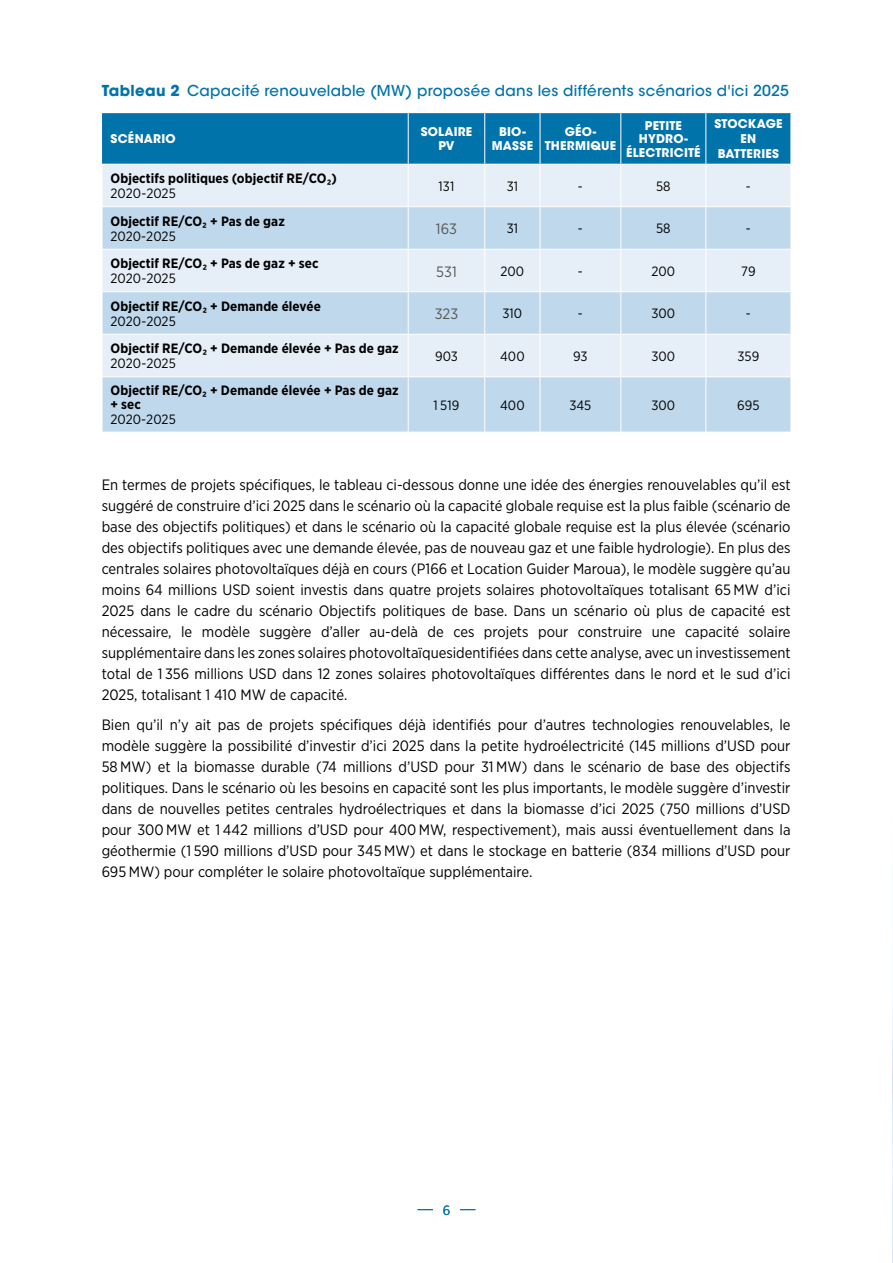
<style>
.page{position:relative;width:893px;height:1263px;background:#fff}
.page>*{position:absolute;margin:0;border:0;box-sizing:border-box;transform-origin:0 0}
.t1{font:15px/21px "Gotham Narrow";color:#000;text-align:justify}
.t2{font:500 15px "ITC Avant Garde Std";letter-spacing:.02em;color:#0073ab}
.t3{font:15px "Gotham Narrow";letter-spacing:.005em;color:#575756}
.t4{font:700 13.5px/14.2px "Gotham Narrow";letter-spacing:.005em;color:#000}
.t5{font:13.5px "Gotham Narrow";letter-spacing:.005em;color:#000}
.t6{font:13.5px "Gotham Narrow";color:#0073ab}
.t7{font:700 12px/13.5px "ITC Avant Garde Std";letter-spacing:.02em;color:#fff;text-align:center}
.s1{font-weight:700}
</style>
<div class="page">
<img style="left:892px;top:993px;width:1px;height:270px">
<svg style="left:418px;top:1209px;width:15px;height:1px"></svg>
<svg style="left:460px;top:1209px;width:15px;height:1px"></svg>
<div style="left:102px;top:113px;width:688px;height:51px;background:#0073ab"></div>
<div style="left:103px;top:165px;width:687px;height:41px;background:#e6eff8"></div>
<svg style="left:103px;top:207px;width:687px;height:225px;background:#cee0f0"></svg>
<hr style="left:408px;top:113px;width:1px;height:51px;background:#fff">
<hr style="left:484px;top:113px;width:1px;height:51px;background:#fff">
<hr style="left:540px;top:113px;width:1px;height:51px;background:#fff">
<hr style="left:620px;top:113px;width:1px;height:51px;background:#fff">
<hr style="left:705px;top:113px;width:1px;height:51px;background:#fff">
<hr style="left:408px;top:165px;width:1px;height:41px;background:#fff">
<hr style="left:484px;top:165px;width:1px;height:41px;background:#fff">
<hr style="left:540px;top:165px;width:1px;height:41px;background:#fff">
<hr style="left:620px;top:165px;width:1px;height:41px;background:#fff">
<hr style="left:705px;top:165px;width:1px;height:41px;background:#fff">
<hr style="left:408px;top:250px;width:1px;height:41px;background:#fff">
<hr style="left:484px;top:250px;width:1px;height:41px;background:#fff">
<hr style="left:540px;top:250px;width:1px;height:41px;background:#fff">
<hr style="left:620px;top:250px;width:1px;height:41px;background:#fff">
<hr style="left:705px;top:250px;width:1px;height:41px;background:#fff">
<hr style="left:408px;top:335px;width:1px;height:41px;background:#fff">
<hr style="left:484px;top:335px;width:1px;height:41px;background:#fff">
<hr style="left:540px;top:335px;width:1px;height:41px;background:#fff">
<hr style="left:620px;top:335px;width:1px;height:41px;background:#fff">
<hr style="left:705px;top:335px;width:1px;height:41px;background:#fff">
<hr style="left:102px;top:249px;width:306px;height:1px;background:#fff">
<hr style="left:408px;top:207px;width:1px;height:42px;background:#fff">
<hr style="left:408px;top:249px;width:77px;height:1px;background:#fff">
<hr style="left:484px;top:207px;width:1px;height:42px;background:#fff">
<hr style="left:485px;top:249px;width:55px;height:1px;background:#fff">
<hr style="left:540px;top:249px;width:81px;height:1px;background:#fff">
<hr style="left:540px;top:207px;width:1px;height:42px;background:#fff">
<hr style="left:620px;top:207px;width:1px;height:42px;background:#fff">
<hr style="left:621px;top:249px;width:85px;height:1px;background:#fff">
<hr style="left:705px;top:207px;width:1px;height:42px;background:#fff">
<hr style="left:706px;top:249px;width:85px;height:1px;background:#fff">
<hr style="left:102px;top:291px;width:306px;height:1px;background:#fff">
<hr style="left:102px;top:334px;width:306px;height:1px;background:#fff">
<hr style="left:408px;top:291px;width:77px;height:1px;background:#fff">
<hr style="left:408px;top:292px;width:1px;height:42px;background:#fff">
<hr style="left:408px;top:334px;width:77px;height:1px;background:#fff">
<hr style="left:485px;top:291px;width:55px;height:1px;background:#fff">
<hr style="left:484px;top:292px;width:1px;height:42px;background:#fff">
<hr style="left:540px;top:291px;width:81px;height:1px;background:#fff">
<hr style="left:485px;top:334px;width:55px;height:1px;background:#fff">
<hr style="left:540px;top:334px;width:81px;height:1px;background:#fff">
<hr style="left:540px;top:292px;width:1px;height:42px;background:#fff">
<hr style="left:621px;top:291px;width:85px;height:1px;background:#fff">
<hr style="left:620px;top:292px;width:1px;height:42px;background:#fff">
<hr style="left:621px;top:334px;width:85px;height:1px;background:#fff">
<hr style="left:706px;top:291px;width:85px;height:1px;background:#fff">
<hr style="left:705px;top:292px;width:1px;height:42px;background:#fff">
<hr style="left:706px;top:334px;width:85px;height:1px;background:#fff">
<hr style="left:102px;top:376px;width:306px;height:1px;background:#fff">
<hr style="left:408px;top:376px;width:77px;height:1px;background:#fff">
<hr style="left:408px;top:377px;width:1px;height:55px;background:#fff">
<hr style="left:485px;top:376px;width:55px;height:1px;background:#fff">
<hr style="left:484px;top:377px;width:1px;height:55px;background:#fff">
<hr style="left:540px;top:376px;width:81px;height:1px;background:#fff">
<hr style="left:540px;top:377px;width:1px;height:55px;background:#fff">
<hr style="left:621px;top:376px;width:85px;height:1px;background:#fff">
<hr style="left:620px;top:377px;width:1px;height:55px;background:#fff">
<hr style="left:706px;top:376px;width:85px;height:1px;background:#fff">
<hr style="left:705px;top:377px;width:1px;height:55px;background:#fff">
<p class="t2" style="left:102px;top:81px;width:689px"><span class="s1">Tableau 2</span> Capacité renouvelable (MW) proposée dans les différents scénarios d'ici 2025</p>
<p class="t7" style="left:111px;top:132px;width:67px">SCÉNARIO</p>
<p class="t7" style="left:421px;top:125px;width:53px">SOLAIRE<br>PV</p>
<p class="t7" style="left:492px;top:125px;width:43px">BIO-<br>MASSE</p>
<p class="t7" style="left:545px;top:125px;width:73px">GÉO-<br>THERMIQUE</p>
<p class="t7" style="left:626px;top:118px;width:76px">PETITE<br>HYDRO-<br>ÉLECTRICITÉ</p>
<p class="t7" style="left:714px;top:116px;width:70px;line-height:15px">STOCKAGE<br>EN<br>BATTERIES</p>
<p class="t4" style="left:111px;top:171px;width:228px">Objectifs politiques (objectif RE/CO₂)</p>
<p class="t5" style="left:111px;top:185px;width:67px">2020-2025</p>
<p class="t5" style="left:439px;top:178px;width:17px">131</p>
<p class="t5" style="left:507px;top:178px;width:13px">31</p>
<p class="t5" style="left:578px;top:178px;width:7px">-</p>
<p class="t5" style="left:656px;top:178px;width:16px">58</p>
<p class="t5" style="left:746px;top:178px;width:7px">-</p>
<p class="t4" style="left:111px;top:214px;width:176px">Objectif RE/CO₂ + Pas de gaz</p>
<p class="t5" style="left:111px;top:228px;width:67px">2020-2025</p>
<p class="t4" style="left:111px;top:256px;width:209px">Objectif RE/CO₂ + Pas de gaz + sec</p>
<p class="t5" style="left:111px;top:270px;width:67px">2020-2025</p>
<p class="t4" style="left:111px;top:299px;width:212px">Objectif RE/CO₂ + Demande élevée</p>
<p class="t5" style="left:111px;top:313px;width:67px">2020-2025</p>
<p class="t4" style="left:111px;top:341px;width:290px">Objectif RE/CO₂ + Demande élevée + Pas de gaz</p>
<p class="t5" style="left:111px;top:355px;width:67px">2020-2025</p>
<p class="t4" style="left:111px;top:383px;width:290px">Objectif RE/CO₂ + Demande élevée + Pas de gaz + sec</p>
<p class="t5" style="left:111px;top:411px;width:67px">2020-2025</p>
<p class="t3" style="left:436px;top:219px;width:23px">163</p>
<p class="t5" style="left:507px;top:220px;width:13px">31</p>
<p class="t5" style="left:578px;top:220px;width:7px">-</p>
<p class="t5" style="left:656px;top:220px;width:16px">58</p>
<p class="t5" style="left:746px;top:220px;width:7px">-</p>
<p class="t3" style="left:436px;top:262px;width:22px">531</p>
<p class="t5" style="left:500px;top:263px;width:25px">200</p>
<p class="t5" style="left:578px;top:263px;width:7px">-</p>
<p class="t5" style="left:651px;top:263px;width:25px">200</p>
<p class="t5" style="left:741px;top:263px;width:16px">79</p>
<p class="t3" style="left:435px;top:304px;width:25px">323</p>
<p class="t5" style="left:502px;top:305px;width:21px">310</p>
<p class="t5" style="left:578px;top:305px;width:7px">-</p>
<p class="t5" style="left:651px;top:305px;width:25px">300</p>
<p class="t5" style="left:746px;top:305px;width:7px">-</p>
<p class="t5" style="left:435px;top:348px;width:24px">903</p>
<p class="t5" style="left:500px;top:348px;width:26px">400</p>
<p class="t5" style="left:573px;top:348px;width:16px">93</p>
<p class="t5" style="left:651px;top:348px;width:25px">300</p>
<p class="t5" style="left:737px;top:348px;width:23px">359</p>
<p class="t5" style="left:434px;top:397px;width:27px">1 519</p>
<p class="t5" style="left:500px;top:397px;width:26px">400</p>
<p class="t5" style="left:569px;top:397px;width:24px">345</p>
<p class="t5" style="left:651px;top:397px;width:25px">300</p>
<p class="t5" style="left:737px;top:397px;width:24px">695</p>
<p class="t1" style="left:102px;top:474px;width:690px">En termes de projets spécifiques, le tableau ci-dessous donne une idée des énergies renouvelables qu’il est suggéré de construire d’ici 2025 dans le scénario où la capacité globale requise est la plus faible (scénario de base des objectifs politiques) et dans le scénario où la capacité globale requise est la plus élevée (scénario des objectifs politiques avec une demande élevée, pas de nouveau gaz et une faible hydrologie). En plus des centrales solaires photovoltaïques déjà en cours (P166 et Location Guider Maroua), le modèle suggère qu’au moins 64 millions USD soient investis dans quatre projets solaires photovoltaïques totalisant 65 MW d’ici 2025 dans le cadre du scénario Objectifs politiques de base. Dans un scénario où plus de capacité est nécessaire, le modèle suggère d’aller au-delà de ces projets pour construire une capacité solaire supplémentaire dans les zones solaires photovoltaïquesidentifiées dans cette analyse, avec un investissement total de 1 356 millions USD dans 12 zones solaires photovoltaïques différentes dans le nord et le sud d’ici 2025, totalisant 1 410 MW de capacité.</p>
<p class="t1" style="left:102px;top:714px;width:690px">Bien qu’il n’y ait pas de projets spécifiques déjà identifiés pour d’autres technologies renouvelables, le modèle suggère la possibilité d’investir d’ici 2025 dans la petite hydroélectricité (145 millions d’USD pour 58 MW) et la biomasse durable (74 millions d’USD pour 31 MW) dans le scénario de base des objectifs politiques. Dans le scénario où les besoins en capacité sont les plus importants, le modèle suggère d’investir dans de nouvelles petites centrales hydroélectriques et dans la biomasse d’ici 2025 (750 millions d’USD pour 300 MW et 1 442 millions d’USD pour 400 MW, respectivement), mais aussi éventuellement dans la géothermie (1 590 millions d’USD pour 345 MW) et dans le stockage en batterie (834 millions d’USD pour 695 MW) pour compléter le solaire photovoltaïque supplémentaire.</p>
<p class="t6" style="left:443px;top:1201px;width:9px">6</p>
</div>
